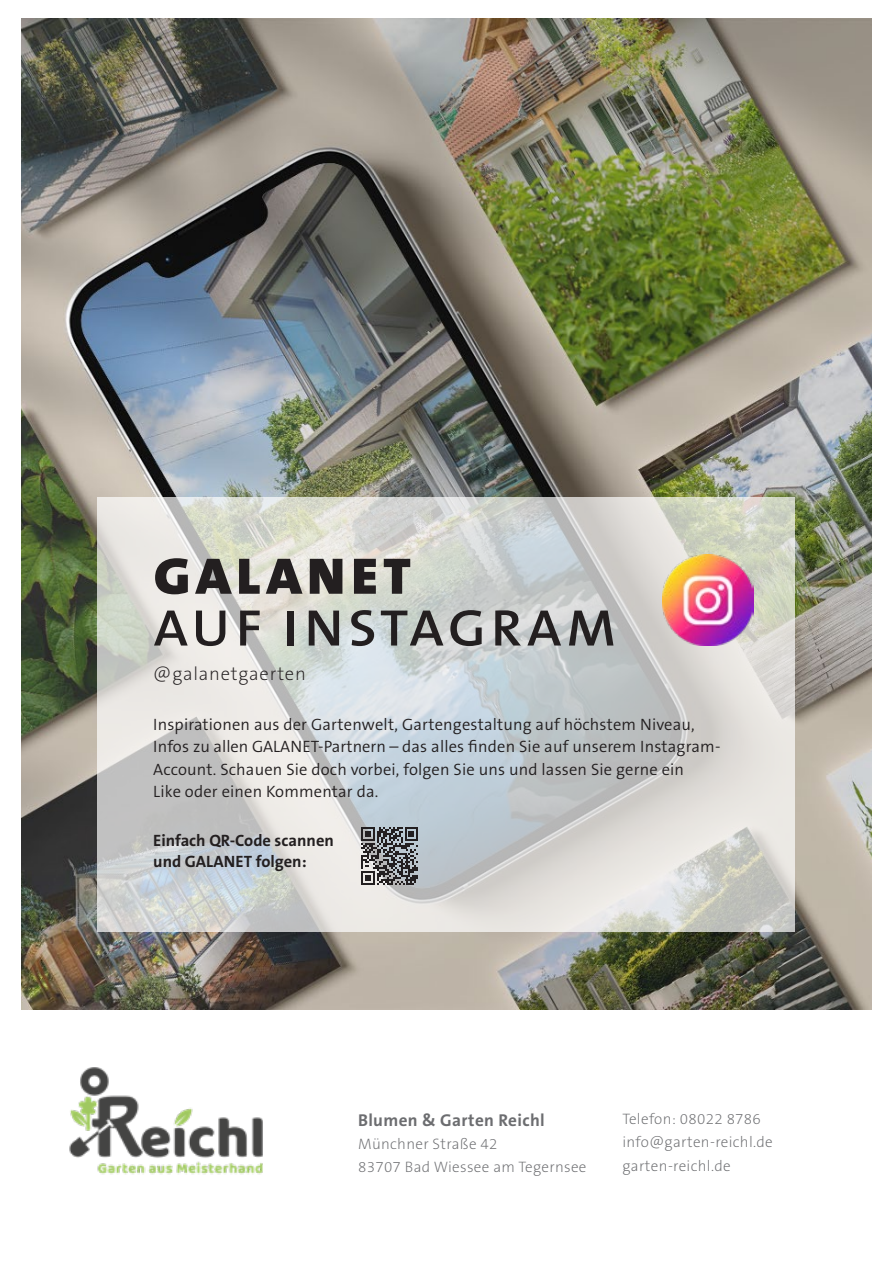
<style>
.page{position:relative;width:893px;height:1263px;background:#fff}
.page>*{position:absolute;margin:0;border:0;box-sizing:border-box;transform-origin:0 0}
._04a_Zwischenheadline_TheSans_Versal{font:600 51.75px "The Sans B W6";letter-spacing:.095em;color:#231f20;scale:1.07 1}
._04a_Zwischenheadline_TheSans_Versal-2{font:900 51.75px "The Sans B W9";letter-spacing:.095em;color:#231f20;scale:1.07 1}
._01_Headline{font:200 18.6px "The Sans B W2";letter-spacing:.04em;color:#231f20}
.t1{font:700 17.25px "The Sans B W7";letter-spacing:.02em;color:#6c6d70}
.TheSans_Light_9pt{font:300 16.5px/22.5px "The Sans B W4";letter-spacing:.01em;color:#231f20}
.TheSans_Light_9pt-2{font:700 16.5px/21px "The Sans B W7";color:#231f20}
.t2{font:200 15.15px "The Sans B W2";letter-spacing:.02em;color:#6c6d70}
</style>
<div class="page">
<img style="left:21px;top:19px;width:851px;height:990px">
<svg style="left:98px;top:497px;width:697px;height:435px"></svg>
<svg style="left:361px;top:827px;width:57px;height:58px"></svg>
<img style="left:662px;top:554px;width:92px;height:92px">
<img style="left:69px;top:1067px;width:194px;height:108px">
<p class="_04a_Zwischenheadline_TheSans_Versal-2" style="left:154px;top:543px;width:242px">GALANET</p>
<p class="_04a_Zwischenheadline_TheSans_Versal" style="left:154px;top:595px;width:433px">AUF INSTAGRAM</p>
<p class="_01_Headline" style="left:153px;top:662px;width:154px">@galanetgaerten</p>
<p class="TheSans_Light_9pt" style="left:153px;top:713px;width:569px">Inspirationen aus der Gartenwelt, Gartengestaltung auf höchstem Niveau, Infos zu allen GALANET-Partnern – das alles finden Sie auf unserem Instagram-Account. Schauen Sie doch vorbei, folgen Sie uns und lassen Sie gerne ein<br>Like oder einen Kommentar da.</p>
<p class="TheSans_Light_9pt-2" style="left:153px;top:830px;width:182px">Einfach QR-Code scannen und GALANET folgen:</p>
<p class="t1" style="left:358px;top:1109px;width:188px">Blumen &amp; Garten Reichl</p>
<p class="t2" style="left:358px;top:1134px;width:141px">Münchner Straße 42</p>
<p class="t2" style="left:358px;top:1157px;width:230px">83707 Bad Wiessee am Tegernsee</p>
<p class="t2" style="left:622px;top:1109px;width:140px">Telefon: 08022 8786</p>
<p class="t2" style="left:622px;top:1132px;width:152px">info@garten-reichl.de</p>
<p class="t2" style="left:622px;top:1156px;width:110px">garten-reichl.de</p>
</div>
